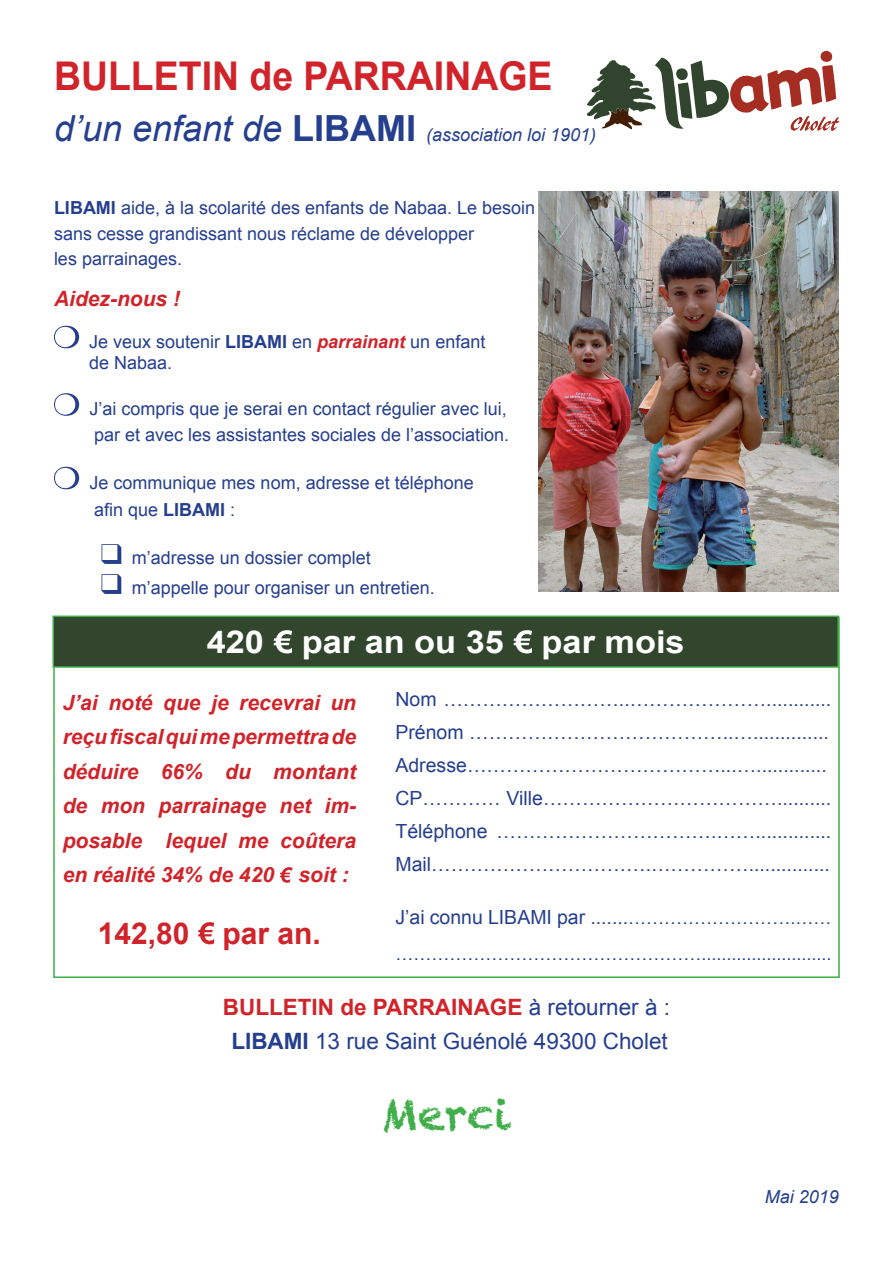
<style>
.page{position:relative;width:893px;height:1263px;background:#fff}
.page>*{position:absolute;margin:0;border:0;box-sizing:border-box;transform-origin:0 0}
.t1{font:43.5px "Chalkduster";letter-spacing:-.005em;color:#40ae49}
.t2{font:700 39.6px "Arial";color:#d1232a;scale:.95 1}
.t3{font:700 31.5px "Arial";color:#fff;scale:1.09 1}
.t4{font:700 30px "Arial";color:#d1232a}
.t5{font:22.5px/34.5px "Arial";color:#253f8e;text-align:center}
.t6{font:italic 700 21px/34.5px "Arial";color:#d1232a;text-align:justify}
.t7{font:19.5px/33px "Arial";color:#253f8e}
.t8{font:18px/25.5px "Arial";color:#253f8e}
.t9{font:italic 18px "Arial";color:#253f8e}
.s1{font-size:36px}
.s2{font-weight:700;font-style:normal;font-size:36px}
.s3{font-weight:700}
.s4{font-weight:700;font-style:italic;color:#d1232a}
.s5{font-size:18px}
.s6{font-weight:700;color:#d1232a}
</style>
<div class="page">
<svg style="left:587px;top:51px;width:252px;height:80px"></svg>
<svg style="left:54px;top:326px;width:25px;height:22px"></svg>
<svg style="left:54px;top:393px;width:25px;height:23px"></svg>
<svg style="left:54px;top:467px;width:25px;height:22px"></svg>
<svg style="left:102px;top:544px;width:19px;height:20px"></svg>
<svg style="left:102px;top:574px;width:19px;height:20px"></svg>
<img style="left:539px;top:191px;width:300px;height:400px">
<div style="left:53px;top:616px;width:785px;height:51px;background:#32462d"></div>
<svg style="left:274px;top:630px;width:18px;height:23px"></svg>
<svg style="left:513px;top:630px;width:19px;height:23px"></svg>
<div style="left:52px;top:615px;width:787px;height:53px;border:2px solid #40ae49"></div>
<svg style="left:280px;top:867px;width:13px;height:16px"></svg>
<svg style="left:198px;top:922px;width:16px;height:22px"></svg>
<h2 class="t2" style="left:54px;top:50px;width:526px">BULLETIN de PARRAINAGE</h2>
<p class="t9" style="left:54px;top:123px;width:544px"><span class="s1">d’un enfant de</span> <span class="s2">LIBAMI</span> (association loi 1901)</p>
<p class="t8" style="left:54px;top:195px;width:483px"><span class="s3">LIBAMI</span> aide, à la scolarité des enfants de Nabaa. Le besoin sans cesse grandissant nous réclame de développer<br>les parrainages.</p>
<p class="t6" style="left:54px;top:282px;width:127px">Aidez-nous !</p>
<p class="t8" style="left:89px;top:331px;width:398px;line-height:21px">Je veux soutenir <span class="s3">LIBAMI</span> en <span class="s4">parrainant</span> un enfant de Nabaa.</p>
<p class="t8" style="left:90px;top:396px;width:421px">J’ai compris que je serai en contact régulier avec lui, par et avec les assistantes sociales de l’association.</p>
<p class="t8" style="left:90px;top:469px;width:386px;line-height:27px">Je communique mes nom, adresse et téléphone afin que <span class="s3">LIBAMI</span> :</p>
<p class="t8" style="left:132px;top:543px;width:305px;line-height:30px">m’adresse un dossier complet m’appelle pour organiser un entretien.</p>
<h3 class="t3" style="left:207px;top:621px;width:440px">420 par an ou 35 par mois</h3>
<p class="t6" style="left:63px;top:686px;width:295px">J’ai noté que je recevrai un reçu fiscal qui me permettra de déduire 66% du montant de mon parrainage net im&shy;posable lequel me coûtera en réalité 34% de 420 soit :</p>
<h3 class="t4" style="left:98px;top:914px;width:225px">142,80 par an.</h3>
<p class="t7" style="left:395px;top:683px;width:437px">Nom ………………………..…………………............<br>Prénom …………………………………..…..............<br>Adresse…………………………………...….............<br>CP………… Ville………………………………..........<br>Téléphone …………………………….……..............<br>Mail…………………………….……………...............</p>
<p class="t7" style="left:395px;top:901px;width:437px">Jʼai connu LIBAMI par .......<span class="s5">……………………….……</span></p>
<p class="t8" style="left:395px;top:941px;width:437px">……………………………………………..........................</p>
<p class="t5" style="left:223px;top:990px;width:449px"><span class="s6">BULLETIN de PARRAINAGE</span> à retourner à :<br><span class="s3">LIBAMI</span> 13 rue Saint Guénolé 49300 Cholet</p>
<h1 class="t1" style="left:381px;top:1088px;width:132px">Merci</h1>
<p class="t9" style="left:765px;top:1185px;width:76px">Mai 2019</p>
</div>
